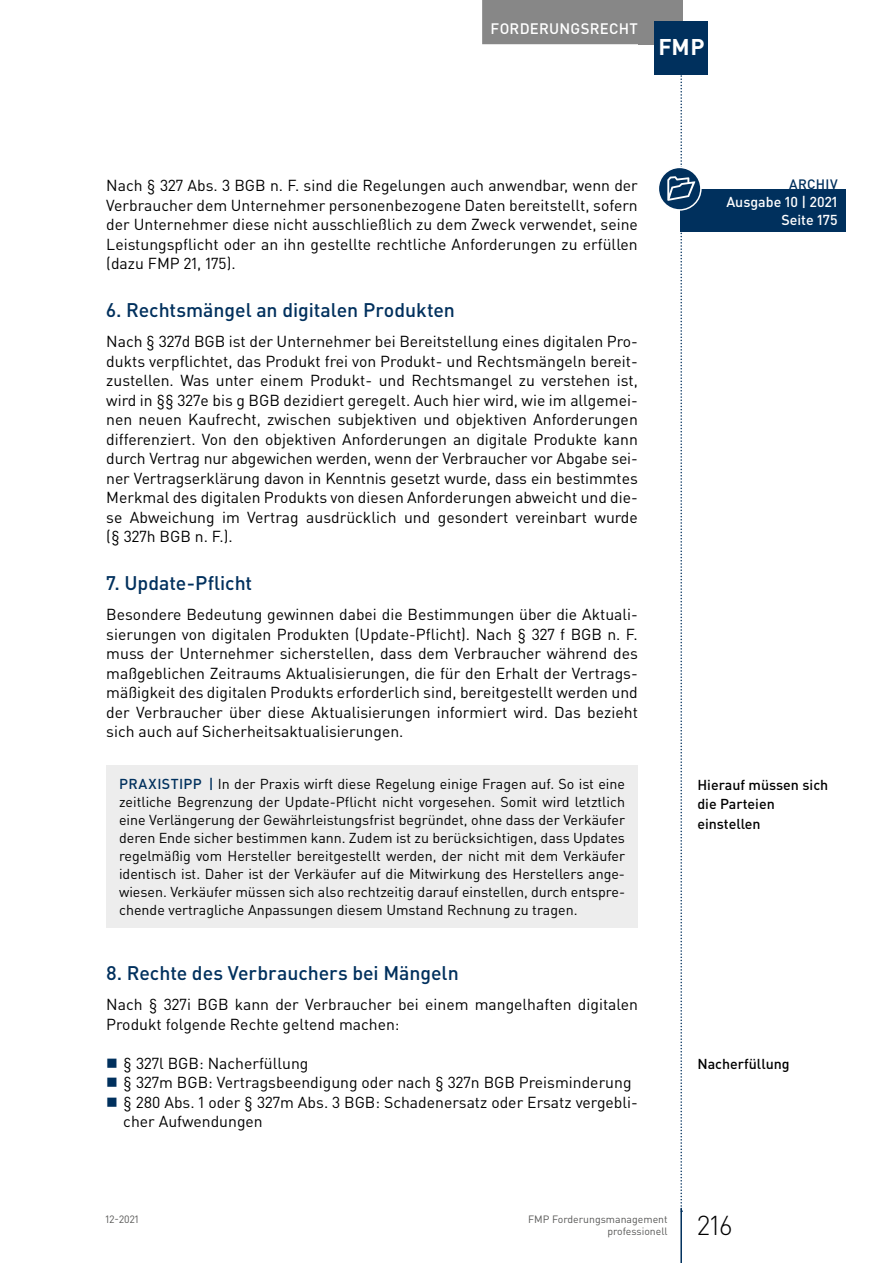
<style>
.page{position:relative;width:893px;height:1263px;background:#fff}
.page>*{position:absolute;margin:0;border:0;box-sizing:border-box;transform-origin:0 0}
.t1{font:300 27px "DIN Pro";color:#000}
.t2{font:700 22.5px "DIN Pro";color:#fff}
.t3{font:500 19.5px "DIN Pro";color:#00305d}
.t4{font:15.75px/19.5px "DIN Pro";color:#000;text-align:justify}
.t5{font:500 15px "DIN Pro";letter-spacing:.015em;color:#fff}
.t6{font:14.25px/18px "DIN Pro";color:#000;text-align:justify}
.t7{font:500 14.25px/19.5px "DIN Pro";color:#000}
.t8{font:500 14.25px/17.2px "DIN Pro";color:#fff;text-align:right}
.t9{font:500 13.5px "DIN Pro";color:#00305d}
.t10{font:10.5px/12.8px "DIN Pro";color:#575756;text-align:right}
.s1{font-weight:500;color:#00305d}
</style>
<div class="page">
<div style="left:638px;top:0;width:44px;height:44px;background:#878787"></div>
<hr style="left:680px;top:1208px;width:2px;height:55px;background:#00305d">
<div style="left:482px;top:0;width:164px;height:44px;background:#878787"></div>
<div style="left:655px;top:21px;width:53px;height:53px;background:#00305d"></div>
<div style="left:106px;top:765px;width:532px;height:163px;background:#ededed"></div>
<div style="left:680px;top:189px;width:166px;height:43px;background:#00305d"></div>
<svg style="left:658px;top:167px;width:43px;height:43px"></svg>
<div style="left:658px;top:167px;width:44px;height:44px;border:2px solid #fff;border-radius:50%"></div>
<svg style="left:667px;top:0;width:28px;height:1212px"></svg>
<p class="t5" style="left:491px;top:18px;width:149px">Forderungsrecht</p>
<h2 class="t2" style="left:658px;top:32px;width:48px">FMP</h2>
<p class="t4" style="left:106px;top:175px;width:533px">Nach § 327 Abs. 3 BGB n. F. sind die Regelungen auch anwendbar, wenn der Verbraucher dem Unternehmer personenbezogene Daten bereitstellt, sofern der Unternehmer diese nicht ausschließlich zu dem Zweck verwendet, seine Leistungspflicht oder an ihn gestellte rechtliche Anforderungen zu erfüllen (dazu FMP 21, 175).</p>
<p class="t3" style="left:106px;top:297px;width:350px">6. Rechtsmängel an digitalen Produkten</p>
<p class="t4" style="left:106px;top:331px;width:533px">Nach § 327d BGB ist der Unternehmer bei Bereitstellung eines digitalen Pro&shy;dukts verpflichtet, das Produkt frei von Produkt- und Rechtsmängeln bereit&shy;zustellen. Was unter einem Produkt- und Rechtsmangel zu verstehen ist, wird in §§ 327e bis g BGB dezidiert geregelt. Auch hier wird, wie im allgemei&shy;nen neuen Kaufrecht, zwischen subjektiven und objektiven Anforderungen differenziert. Von den objektiven Anforderungen an digitale Produkte kann durch Vertrag nur abgewichen werden, wenn der Verbraucher vor Abgabe sei&shy;ner Vertragserklärung davon in Kenntnis gesetzt wurde, dass ein bestimmtes Merkmal des digitalen Produkts von diesen Anforderungen abweicht und die&shy;se Abweichung im Vertrag ausdrücklich und gesondert vereinbart wurde (§ 327h BGB n. F.).</p>
<p class="t3" style="left:106px;top:570px;width:147px">7. U pdate-Pflicht</p>
<p class="t4" style="left:106px;top:604px;width:533px">Besondere Bedeutung gewinnen dabei die Bestimmungen über die Aktuali&shy;sierungen von digitalen Produkten (Update-Pflicht). Nach § 327 f BGB n. F. muss der Unternehmer sicherstellen, dass dem Verbraucher während des maßgeblichen Zeitraums Aktualisierungen, die für den Erhalt der Vertrags&shy;mäßigkeit des digitalen Produkts erforderlich sind, bereitgestellt werden und der Verbraucher über diese Aktualisierungen informiert wird. Das bezieht sich auch auf Sicherheitsaktualisierungen.</p>
<p class="t6" style="left:119px;top:774px;width:508px"><span class="s1">PRAXISTIPP |</span> In der Praxis wirft diese Regelung einige Fragen auf. So ist eine zeitliche Begrenzung der Update-Pflicht nicht vorgesehen. Somit wird letztlich eine Verlängerung der Gewährleistungsfrist begründet, ohne dass der Verkäufer deren Ende sicher bestimmen kann. Zudem ist zu berücksichtigen, dass Updates regelmäßig vom Hersteller bereitgestellt werden, der nicht mit dem Verkäufer identisch ist. Daher ist der Verkäufer auf die Mitwirkung des Herstellers ange&shy;wiesen. Verkäufer müssen sich also rechtzeitig darauf einstellen, durch entspre&shy;chende vertragliche Anpassungen diesem Umstand Rechnung zu tragen.</p>
<p class="t3" style="left:106px;top:960px;width:354px">8. Rechte des Verbrauchers bei Mängeln</p>
<p class="t4" style="left:106px;top:994px;width:533px">Nach § 327i BGB kann der Verbraucher bei einem mangelhaften digitalen<br>Produkt folgende Rechte geltend machen:</p>
<p class="t4" style="left:123px;top:1053px;width:516px;text-align:left">§ 327l BGB: Nacherfüllung<br>§ 327m BGB: Vertragsbeendigung oder nach § 327n BGB Preisminderung § 280 Abs. 1 oder § 327m Abs. 3 BGB: Schadenersatz oder Ersatz vergebli&shy;cher Aufwendungen</p>
<p class="t9" style="left:789px;top:175px;width:19px">ARCH</p>
<p class="t9" style="left:825px;top:175px;width:14px">IV</p>
<p class="t8" style="left:726px;top:193px;width:113px">Ausgabe 10 | 2021<br>Seite 175</p>
<p class="t7" style="left:697px;top:774px;width:132px">H ierauf müssen sich die Parteien einstellen</p>
<p class="t7" style="left:697px;top:1053px;width:94px">Nacherfüllung</p>
<p class="t10" style="left:106px;top:1212px;width:35px">12-2021</p>
<p class="t10" style="left:528px;top:1212px;width:141px">FMP Forderungsmanagement professionell</p>
<h1 class="t1" style="left:697px;top:1207px;width:37px">216</h1>
</div>
